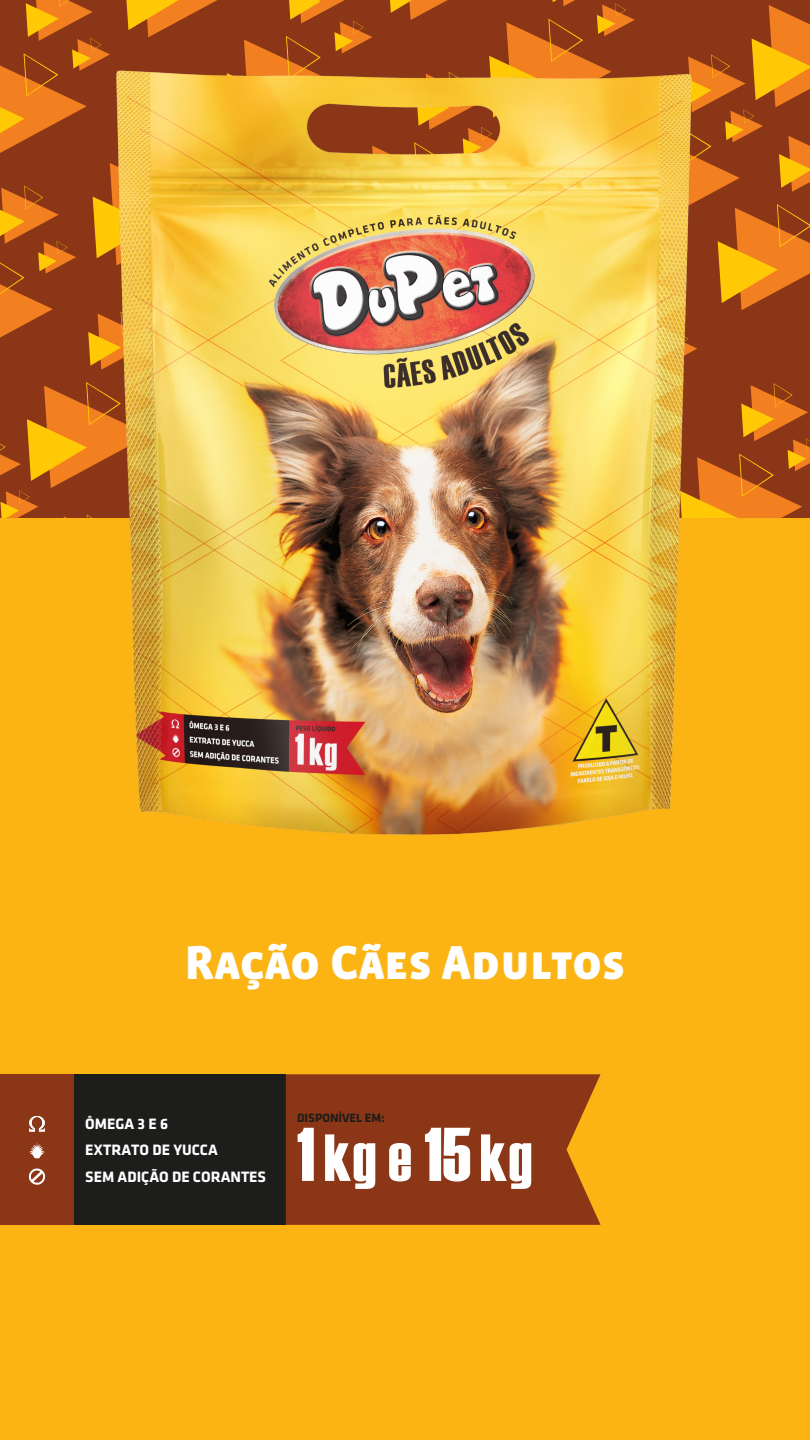
<style>
.page{position:relative;width:810px;height:1440px;background:#fff}
.page>*{position:absolute;margin:0;border:0;box-sizing:border-box;transform-origin:0 0}
.t1{font:66.45px "Haettenschweiler";color:#fff}
.t2{font:48.75px "Vista Sans SC Black";color:#fff}
.t3{font:700 15.6px "Klavika";color:#fff}
.t4{font:700 12.45px "Klavika";color:#1d1d1b}
.s1{font-size:75.97px}
</style>
<div class="page">
<div style="left:0;top:518px;width:810px;height:922px;background:#fbb414"></div>
<img style="left:38px;top:0;width:772px;height:835px">
<img style="left:0;top:0;width:38px;height:518px">
<div style="left:74px;top:1074px;width:212px;height:151px;background:#1d1d1b"></div>
<div style="left:286px;top:1074px;width:315px;height:151px;background:#8b3616"></div>
<div style="left:0;top:1074px;width:74px;height:151px;background:#8b3616"></div>
<svg style="left:29px;top:1116px;width:16px;height:16px"></svg>
<svg style="left:28px;top:1168px;width:18px;height:17px"></svg>
<svg style="left:29px;top:1143px;width:16px;height:15px"></svg>
<h2 class="t2" style="left:185px;top:938px;width:442px">Ração Cães Adultos</h2>
<p class="t3" style="left:85px;top:1115px;width:84px">ÔMEGA 3 E 6</p>
<p class="t3" style="left:85px;top:1168px;width:182px">SEM ADIÇÃO DE CORANTES</p>
<p class="t3" style="left:85px;top:1141px;width:134px">EXTRATO DE YUCCA</p>
<p class="t4" style="left:297px;top:1111px;width:89px">DISPONÍVEL EM:</p>
<h1 class="t1" style="left:296px;top:1120px;width:237px"><span class="s1">1</span> kg e <span class="s1">15</span> kg</h1>
</div>
